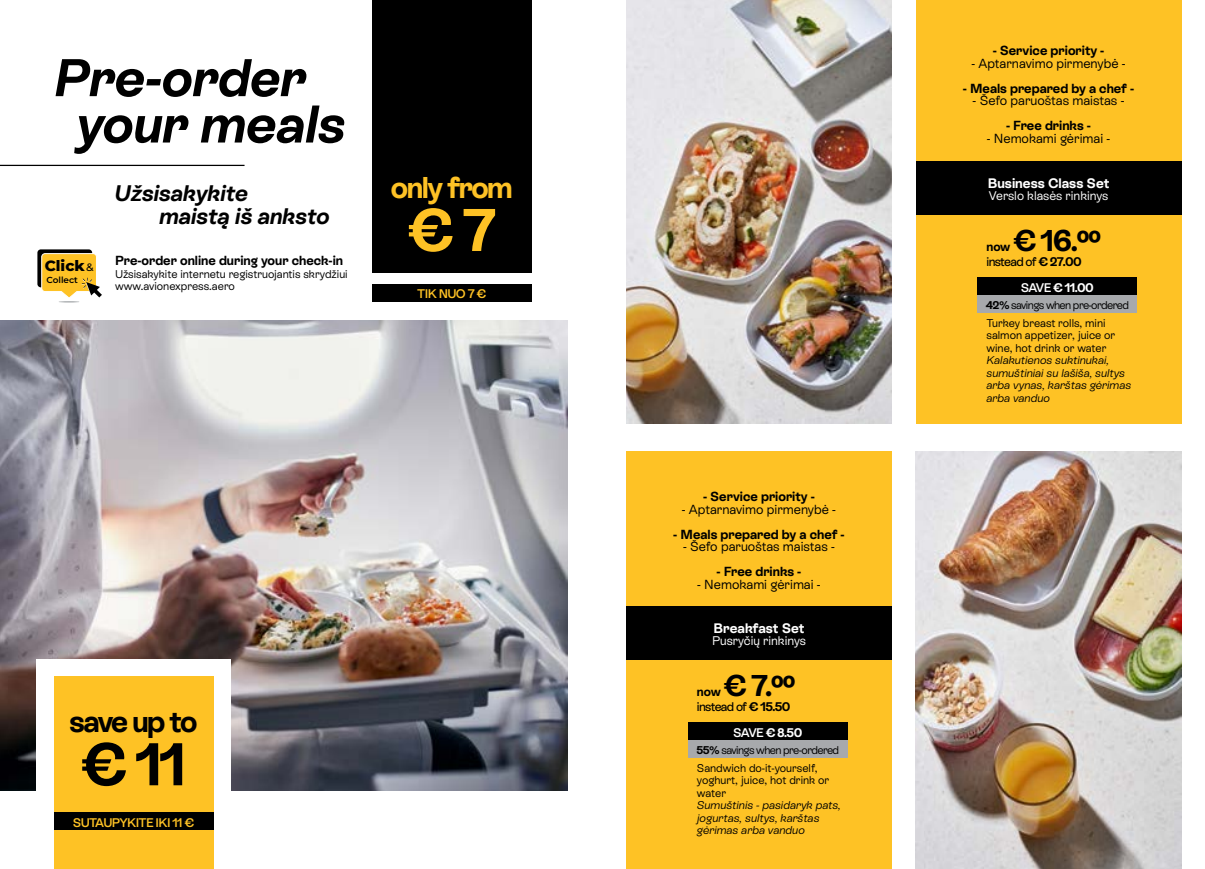
<style>
.page{position:relative;width:1205px;height:869px;background:#fff}
.page>*{position:absolute;margin:0;border:0;box-sizing:border-box;transform-origin:0 0}
.t1{font:700 60px "ES Rebond Grotesque";color:#000}
.t2{font:700 60px "ES Rebond Grotesque";color:#fec225}
.t3{font:italic 700 52.88px/46.4px "ES Rebond Grotesque";color:#000}
.t4{font:700 30px "ES Rebond Grotesque";letter-spacing:-.05em;color:#000}
.t5{font:700 30px "ES Rebond Grotesque";letter-spacing:-.05em;color:#fec225}
.t6{font:italic 700 22.5px/22.5px "ES Rebond Grotesque";color:#000}
.t7{font:800 14.75px "Montserrat";color:#000}
.t8{font:700 13.75px "ES Rebond Grotesque";color:#fff}
.t9{font:700 13.12px "ES Rebond Grotesque";color:#000}
.t10{font:13.12px "ES Rebond Grotesque";color:#000}
.t11{font:12.5px "ES Rebond Grotesque";color:#fff}
.t12{font:500 12.5px "ES Rebond Grotesque";letter-spacing:-.05em;color:#000}
.t13{font:600 12.5px "ES Rebond Grotesque";letter-spacing:-.05em;color:#fec225}
.t14{font:700 12.5px "ES Rebond Grotesque";color:#fff}
.t15{font:700 12.5px "ES Rebond Grotesque";letter-spacing:-.01em;color:#000}
.t16{font:11.25px/12.5px "ES Rebond Grotesque";color:#000}
.t17{font:italic 11.25px/12.5px "ES Rebond Grotesque";color:#000}
.t18{font:11.25px "ES Rebond Grotesque";letter-spacing:-.05em;color:#000}
.t19{font:500 10.75px "Montserrat";color:#000}
.t20{font:600 8.75px "Montserrat";color:#000}
.s1{font-weight:700}
.s2{font-weight:600}
</style>
<div class="page">
<img style="left:0;top:320px;width:567px;height:470px">
<div style="left:36px;top:658px;width:195px;height:210px;background:#fff"></div>
<hr style="left:0;top:165px;width:244px;height:1px;background:#000">
<div style="left:372px;top:0;width:159px;height:273px;background:#000"></div>
<svg style="left:37px;top:249px;width:65px;height:53px"></svg>
<div style="left:54px;top:676px;width:159px;height:192px;background:#fec225"></div>
<img style="left:915px;top:451px;width:266px;height:417px">
<img style="left:626px;top:0;width:266px;height:423px">
<div style="left:372px;top:283px;width:159px;height:18px;background:#000"></div>
<div style="left:54px;top:811px;width:159px;height:18px;background:#000"></div>
<div style="left:915px;top:0;width:266px;height:423px;background:#fec225"></div>
<div style="left:626px;top:451px;width:266px;height:417px;background:#fec225"></div>
<div style="left:688px;top:722px;width:159px;height:17px;background:#000"></div>
<div style="left:688px;top:739px;width:159px;height:18px;background:#a7a9ac"></div>
<div style="left:626px;top:606px;width:266px;height:53px;background:#000"></div>
<div style="left:977px;top:277px;width:160px;height:18px;background:#000"></div>
<div style="left:977px;top:295px;width:160px;height:17px;background:#a7a9ac"></div>
<div style="left:915px;top:161px;width:266px;height:53px;background:#000"></div>
<h2 class="t3" style="left:76px;top:52px;width:271px;text-indent:-22px">Pre-order your meals</h2>
<h3 class="t6" style="left:159px;top:181px;width:171px;text-indent:-45px">Užsisakykite<br>maistą iš anksto</h3>
<h3 class="t5" style="left:391px;top:167px;width:123px">only from</h3>
<p class="t9" style="left:115px;top:251px;width:229px">Pre-order online during your check-in</p>
<h1 class="t2" style="left:407px;top:189px;width:91px">€ 7</h1>
<h3 class="t7" style="left:45px;top:256px;width:42px">Click</h3>
<p class="t20" style="left:46px;top:274px;width:33px">Collect</p>
<p class="t19" style="left:86px;top:260px;width:9px">&amp;</p>
<p class="t16" style="left:115px;top:267px;width:234px">Užsisakykite internetu registruojantis skrydžiui www.avionexpress.aero</p>
<p class="t13" style="left:417px;top:285px;width:71px">TIK NUO 7 €</p>
<h3 class="t4" style="left:70px;top:700px;width:129px">save up to</h3>
<h1 class="t1" style="left:80px;top:722px;width:108px">€ 11</h1>
<p class="t13" style="left:73px;top:813px;width:123px">SUTAUPYKITE IKI 11 €</p>
<p class="t9" style="left:703px;top:487px;width:113px">- Service priority -</p>
<p class="t10" style="left:682px;top:500px;width:156px">- Aptarnavimo pirmenybė -</p>
<p class="t9" style="left:673px;top:524px;width:173px">- Meals prepared by a chef -</p>
<p class="t10" style="left:683px;top:537px;width:153px">- Šefo paruoštas maistas -</p>
<p class="t9" style="left:716px;top:562px;width:86px">- Free drinks -</p>
<p class="t10" style="left:697px;top:575px;width:125px">- Nemokami gėrimai -</p>
<p class="t8" style="left:713px;top:618px;width:92px">Breakfast Set</p>
<p class="t11" style="left:712px;top:632px;width:95px">Pusryčių rinkinys</p>
<h3 class="t4" style="left:723px;top:664px;width:74px">€ 7.00</h3>
<p class="t12" style="left:697px;top:697px;width:95px">instead of <span class="s1">€ 15.50</span></p>
<p class="t18" style="left:696px;top:742px;width:144px"><span class="s1">55%</span> savings when pre-ordered</p>
<p class="t15" style="left:697px;top:682px;width:25px">now</p>
<p class="t14" style="left:733px;top:723px;width:71px"><span class="s2">SAVE</span> € 8.50</p>
<p class="t16" style="left:697px;top:760px;width:134px">Sandwich do-it-yourself, yoghurt, juice, hot drink or water</p>
<p class="t17" style="left:697px;top:798px;width:146px">Sumuštinis - pasidaryk pats, jogurtas, sultys, karštas gėrimas arba vanduo</p>
<p class="t9" style="left:992px;top:41px;width:113px">- Service priority -</p>
<p class="t10" style="left:971px;top:54px;width:156px">- Aptarnavimo pirmenybė -</p>
<p class="t9" style="left:963px;top:79px;width:173px">- Meals prepared by a chef -</p>
<p class="t10" style="left:972px;top:92px;width:153px">- Šefo paruoštas maistas -</p>
<p class="t9" style="left:1006px;top:116px;width:86px">- Free drinks -</p>
<p class="t10" style="left:987px;top:129px;width:125px">- Nemokami gėrimai -</p>
<p class="t8" style="left:988px;top:174px;width:123px">Business Class Set</p>
<p class="t11" style="left:989px;top:188px;width:121px">Verslo klasės rinkinys</p>
<h3 class="t4" style="left:1013px;top:220px;width:90px">€ 16.00</h3>
<p class="t12" style="left:986px;top:253px;width:97px">instead of <span class="s1">€ 27.00</span></p>
<p class="t18" style="left:986px;top:297px;width:145px"><span class="s1">42%</span> savings when pre-ordered</p>
<p class="t15" style="left:986px;top:238px;width:25px">now</p>
<p class="t14" style="left:1021px;top:279px;width:74px"><span class="s2">SAVE</span> € 11.00</p>
<p class="t16" style="left:986px;top:316px;width:130px">Turkey breast rolls, mini salmon appetizer, juice or wine, hot drink or water</p>
<p class="t17" style="left:986px;top:353px;width:146px">Kalakutienos suktinukai, sumuštiniai su lašiša, sultys arba vynas, karštas gėrimas arba vanduo</p>
</div>
